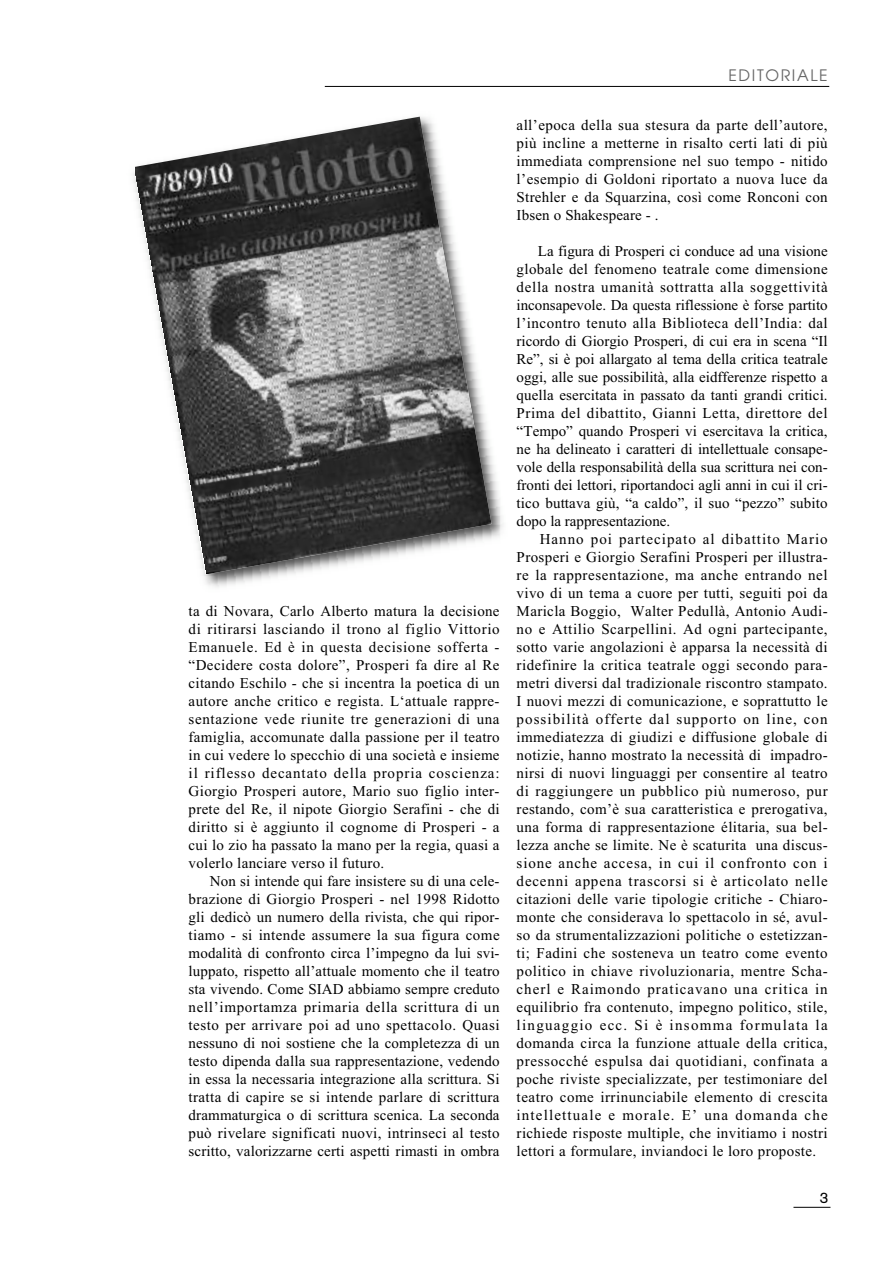
<style>
.page{position:relative;width:893px;height:1263px;background:#fff}
.page>*{position:absolute;margin:0;border:0;box-sizing:border-box;transform-origin:0 0}
.t1{font:15.75px "Avant Garde";letter-spacing:.105em;color:#666}
.t2{font:15px/18px "Times New Roman";letter-spacing:.02em;color:#000;text-align:justify}
.t3{font:15px "Akzidenz Grotesk";color:#000}
</style>
<div class="page">
<hr style="left:325px;top:86px;width:504px;height:1px;background:#000">
<hr style="left:793px;top:1207px;width:37px;height:1px;background:#000">
<img style="left:500px;top:507px;width:3px;height:25px">
<img style="left:203px;top:456px;width:297px;height:131px">
<img style="left:135px;top:117px;width:357px;height:457px">
<p class="t2" style="left:189px;top:602px;width:313px">ta di Novara, Carlo Alberto matura la decisione di ritirarsi lasciando il trono al figlio Vittorio Emanuele. Ed è in questa decisione sofferta - “Decidere costa dolore”, Prosperi fa dire al Re citando Eschilo - che si incentra la poetica di un autore anche critico e regista. L‘attuale rappre&shy;sentazione vede riunite tre generazioni di una famiglia, accomunate dalla passione per il teatro in cui vedere lo specchio di una società e insieme il riflesso decantato della propria coscienza:<br>Giorgio Prosperi autore, Mario suo figlio inter&shy;prete del Re, il nipote Giorgio Serafini - che di diritto si è aggiunto il cognome di Prosperi - a cui lo zio ha passato la mano per la regia, quasi a volerlo lanciare verso il futuro.</p>
<p class="t2" style="left:189px;top:872px;width:313px;text-indent:21px">Non si intende qui fare insistere su di una cele&shy;brazione di Giorgio Prosperi - nel 1998 Ridotto gli dedicò un numero della rivista, che qui ripor&shy;tiamo - si intende assumere la sua figura come modalità di confronto circa l’impegno da lui svi&shy;luppato, rispetto all’attuale momento che il teatro sta vivendo. Come SIAD abbiamo sempre creduto nell’importamza primaria della scrittura di un testo per arrivare poi ad uno spettacolo. Quasi nessuno di noi sostiene che la completezza di un testo dipenda dalla sua rappresentazione, vedendo in essa la necessaria integrazione alla scrittura. Si tratta di capire se si intende parlare di scrittura drammaturgica o di scrittura scenica. La seconda può rivelare significati nuovi, intrinseci al testo scritto, valorizzarne certi aspetti rimasti in ombra</p>
<p class="t1" style="left:728px;top:65px;width:101px">EDITORIALE</p>
<p class="t2" style="left:517px;top:116px;width:313px">all’epoca della sua stesura da parte dell’autore, più incline a metterne in risalto certi lati di più immediata comprensione nel suo tempo - nitido l’esempio di Goldoni riportato a nuova luce da Strehler e da Squarzina, così come Ronconi con Ibsen o Shakespeare - .</p>
<p class="t2" style="left:517px;top:242px;width:313px;text-indent:21px">La figura di Prosperi ci conduce ad una visione globale del fenomeno teatrale come dimensione della nostra umanità sottratta alla soggettività inconsapevole. Da questa riflessione è forse partito l’incontro tenuto alla Biblioteca dell’India: dal ricordo di Giorgio Prosperi, di cui era in scena “Il Re”, si è poi allargato al tema della critica teatrale oggi, alle sue possibilità, alla eidfferenze rispetto a quella esercitata in passato da tanti grandi critici.<br>Prima del dibattito, Gianni Letta, direttore del “Tempo” quando Prosperi vi esercitava la critica, ne ha delineato i caratteri di intellettuale consape&shy;vole della responsabilità della sua scrittura nei con&shy;fronti dei lettori, riportandoci agli anni in cui il cri&shy;tico buttava giù, “a caldo”, il suo “pezzo” subito dopo la rappresentazione.</p>
<p class="t2" style="left:517px;top:530px;width:313px;text-indent:23px">Hanno poi partecipato al dibattito Mario Prosperi e Giorgio Serafini Prosperi per illustra&shy;re la rappresentazione, ma anche entrando nel vivo di un tema a cuore per tutti, seguiti poi da Maricla Boggio, Walter Pedullà, Antonio Audi&shy;no e Attilio Scarpellini. Ad ogni partecipante, sotto varie angolazioni è apparsa la necessità di ridefinire la critica teatrale oggi secondo para&shy;metri diversi dal tradizionale riscontro stampato.<br>I nuovi mezzi di comunicazione, e soprattutto le possibilità offerte dal supporto on line, con immediatezza di giudizi e diffusione globale di notizie, hanno mostrato la necessità di impadro&shy;nirsi di nuovi linguaggi per consentire al teatro di raggiungere un pubblico più numeroso, pur restando, com’è sua caratteristica e prerogativa, una forma di rappresentazione élitaria, sua bel&shy;lezza anche se limite. Ne è scaturita una discus&shy;sione anche accesa, in cui il confronto con i decenni appena trascorsi si è articolato nelle citazioni delle varie tipologie critiche - Chiaro&shy;monte che considerava lo spettacolo in sé, avul&shy;so da strumentalizzazioni politiche o estetizzan&shy;ti; Fadini che sosteneva un teatro come evento politico in chiave rivoluzionaria, mentre Scha&shy;cherl e Raimondo praticavano una critica in equilibrio fra contenuto, impegno politico, stile, linguaggio ecc. Si è insomma formulata la domanda circa la funzione attuale della critica, pressocché espulsa dai quotidiani, confinata a poche riviste specializzate, per testimoniare del teatro come irrinunciabile elemento di crescita intellettuale e morale. E’ una domanda che richiede risposte multiple, che invitiamo i nostri lettori a formulare, inviandoci le loro proposte.</p>
<p class="t3" style="left:820px;top:1189px;width:10px">3</p>
</div>
